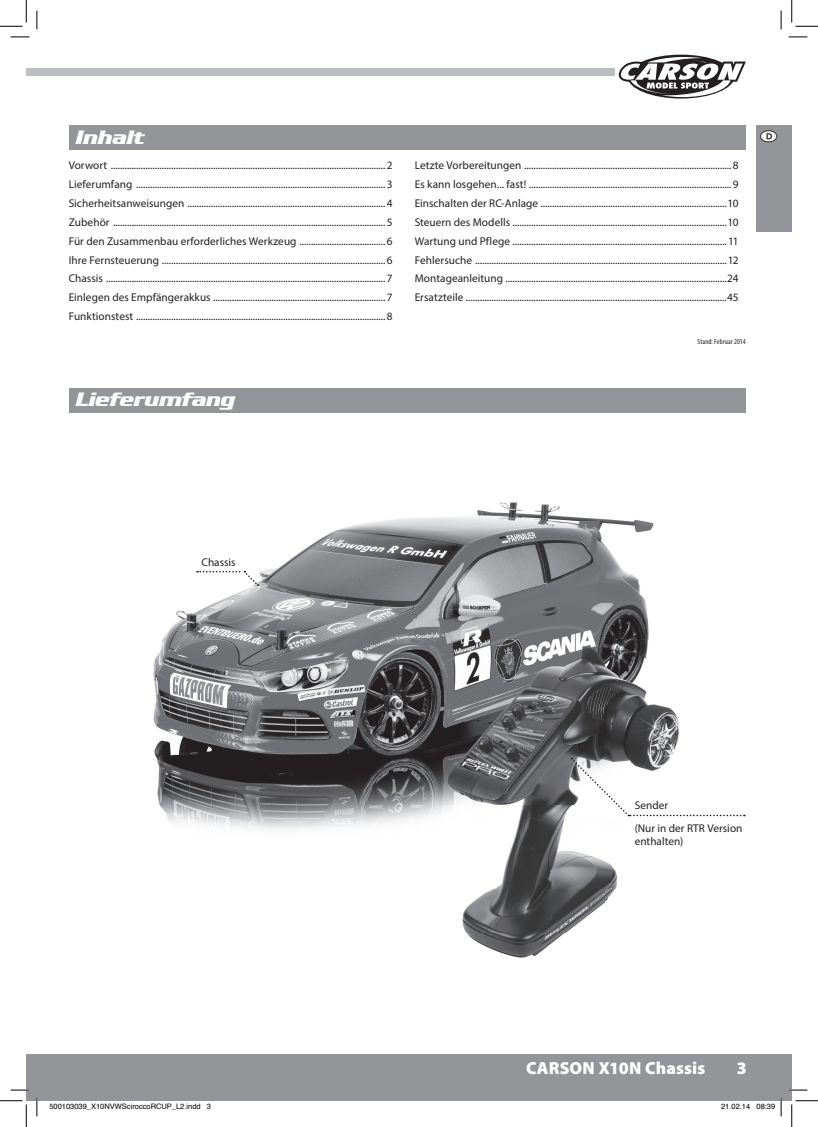
<style>
.page{position:relative;width:818px;height:1127px;background:#fff}
.page>*{position:absolute;margin:0;border:0;box-sizing:border-box;transform-origin:0 0}
.t1{font:italic 20px "Serpentine Becker";letter-spacing:-.005em;color:#fff}
.t2{font:900 17.5px "Myriad Pro";letter-spacing:.01em;color:#fff}
.t3{font:11.25px/18.8px "Myriad Pro";letter-spacing:.005em;color:#231f20;text-align:justify}
.t4{font:7.5px "Helvetica";color:#000}
.t5{font:condensed 7.5px "Myriad Pro";letter-spacing:.02em;color:#231f20}
</style>
<div class="page">
<div style="left:26px;top:1054px;width:11px;height:46px;background:#939598"></div>
<div style="left:37px;top:1054px;width:755px;height:46px;background:#939598"></div>
<div style="left:26px;top:69px;width:588px;height:7px;background:#bcbdc0"></div>
<svg style="left:618px;top:57px;width:128px;height:40px"></svg>
<div style="left:756px;top:125px;width:36px;height:107px;background:#939598"></div>
<img style="left:154px;top:502px;width:499px;height:328px">
<div style="left:69px;top:125px;width:677px;height:25px;background:#939598"></div>
<div style="left:69px;top:388px;width:677px;height:24px;background:#939598"></div>
<svg style="left:197px;top:570px;width:62px;height:16px"></svg>
<img style="left:653px;top:704px;width:32px;height:113px">
<img style="left:462px;top:888px;width:154px;height:70px">
<img style="left:443px;top:639px;width:210px;height:249px">
<svg style="left:570px;top:757px;width:175px;height:59px"></svg>
<svg style="left:11px;top:36px;width:18px;height:2px"></svg>
<svg style="left:788px;top:36px;width:19px;height:2px"></svg>
<svg style="left:11px;top:1089px;width:18px;height:1px"></svg>
<svg style="left:789px;top:1089px;width:18px;height:1px"></svg>
<svg style="left:36px;top:11px;width:2px;height:18px"></svg>
<svg style="left:36px;top:1097px;width:2px;height:18px"></svg>
<svg style="left:780px;top:11px;width:2px;height:18px"></svg>
<svg style="left:0;top:0;width:27px;height:27px"></svg>
<svg style="left:0;top:1100px;width:27px;height:26px"></svg>
<svg style="left:791px;top:0;width:27px;height:27px"></svg>
<svg style="left:791px;top:1100px;width:27px;height:26px"></svg>
<svg style="left:756px;top:1098px;width:26px;height:17px"></svg>
<svg style="left:760px;top:130px;width:17px;height:12px"></svg>
<h1 class="t1" style="left:76px;top:126px;width:70px">Inhalt</h1>
<p class="t3" style="left:69px;top:156px;width:325px">Vorwort ......................................................................................................................2<br>Lieferumfang ...........................................................................................................3<br>Sicherheitsanweisungen .....................................................................................4<br>Zubehör .....................................................................................................................5<br>Für den Zusammenbau erforderliches Werkzeug .....................................6<br>Ihre Fernsteuerung ................................................................................................6<br>Chassis ........................................................................................................................7<br>Einlegen des Empfängerakkus ..........................................................................7<br>Funktionstest ...........................................................................................................8</p>
<p class="t3" style="left:415px;top:156px;width:325px">Letzte Vorbereitungen .........................................................................................8<br>Es kann losgehen... fast! .......................................................................................9<br>Einschalten der RC-Anlage ................................................................................10<br>Steuern des Modells ............................................................................................10<br>Wartung und Pflege ............................................................................................11<br>Fehlersuche ............................................................................................................12<br>Montageanleitung ...............................................................................................24<br>Ersatzteile ................................................................................................................45</p>
<h1 class="t1" style="left:76px;top:388px;width:161px">Lieferumfang</h1>
<p class="t3" style="left:202px;top:552px;width:36px">Chassis</p>
<p class="t5" style="left:698px;top:337px;width:50px">Stand: Februar 2014</p>
<p class="t3" style="left:635px;top:793px;width:109px;line-height:22.9px">Sender<br>(Nur in der RTR Version</p>
<p class="t3" style="left:635px;top:831px;width:50px">enthalten)</p>
<h2 class="t2" style="left:526px;top:1056px;width:181px">CARSON X10N Chassis</h2>
<h2 class="t2" style="left:737px;top:1056px;width:12px">3</h2>
<p class="t4" style="left:49px;top:1100px;width:163px">500103039_X10NVWSciroccoRCUP_L2.indd 3</p>
<p class="t4" style="left:721px;top:1100px;width:56px">21.02.14 08:39</p>
</div>
